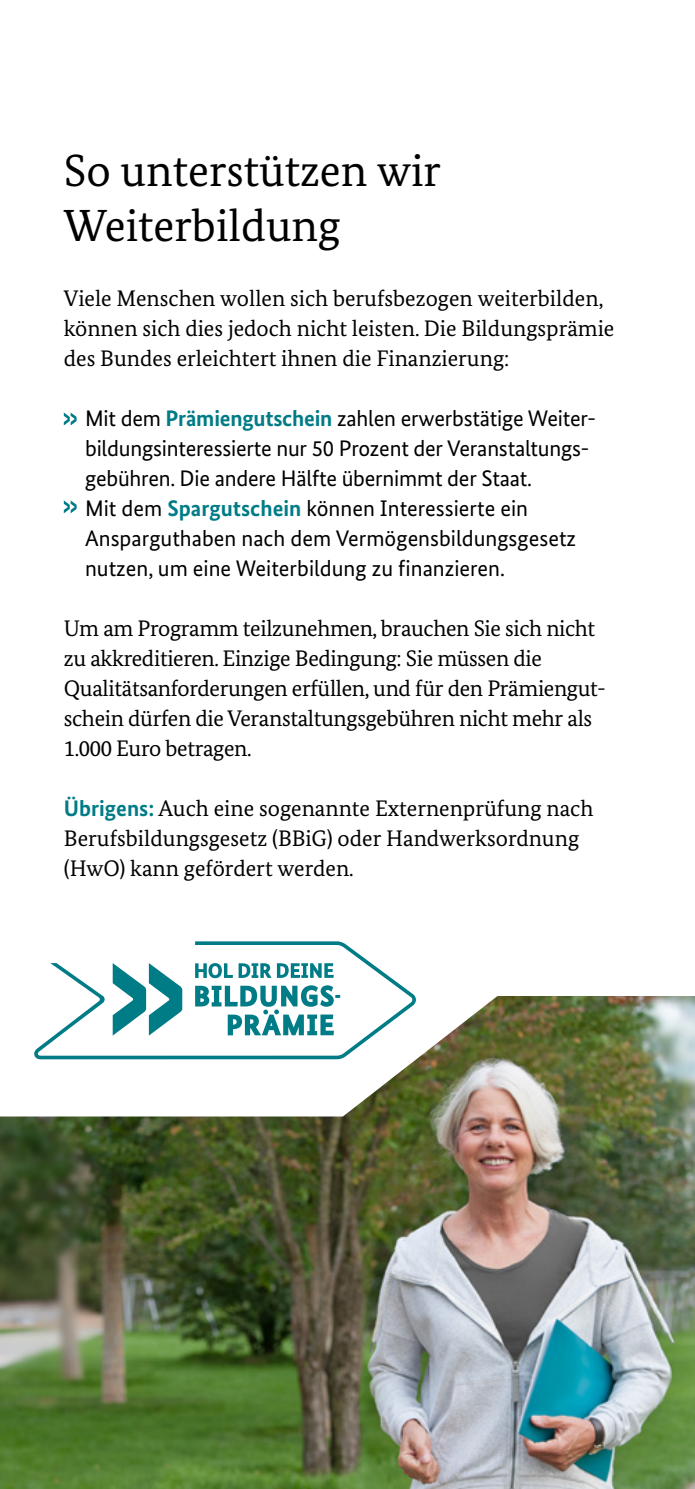
<style>
.page{position:relative;width:695px;height:1489px;background:#fff}
.page>*{position:absolute;margin:0;border:0;box-sizing:border-box;transform-origin:0 0}
._03_Headline{font:45px/55px "Bundes Serif";color:#000}
.t1{font:22.5px/30px "Bundes Sans";letter-spacing:-.01em;color:#000}
._08_Fließtext{font:22.5px/30px "Bundes Serif";color:#000}
._09_Aufzählung{font:22.5px/30px "Bundes Serif";letter-spacing:-.015em;color:#000}
.s1{font-family:"Bundes Serif";font-size:25px;color:#007c87}
.s2{font-weight:700;color:#007c87}
.s3{font-family:"Bundes Sans";font-weight:700;color:#007c87}
</style>
<div class="page">
<img style="left:0;top:996px;width:694px;height:492px">
<svg style="left:64px;top:412px;width:13px;height:13px"></svg>
<svg style="left:64px;top:500px;width:13px;height:13px"></svg>
<svg style="left:0;top:996px;width:501px;height:120px"></svg>
<svg style="left:34px;top:941px;width:382px;height:118px"></svg>
<h1 class="_03_Headline" style="left:64px;top:143px;width:378px">So unterstützen wir<br>Weiterbildung</h1>
<p class="_08_Fließtext" style="left:64px;top:283px;width:552px">Viele Menschen wollen sich berufsbezogen weiterbilden, können sich dies jedoch nicht leisten. Die Bildungsprämie des Bundes erleichtert ihnen die Finanzierung:</p>
<p class="t1" style="left:85px;top:403px;width:512px;text-indent:-21px"><span class="s1">∙</span> Mit dem <span class="s2">Prämiengutschein</span> zahlen erwerbstätige Weiter&shy;bildungsinteressierte nur 50 Prozent der Veranstaltungs&shy;gebühren. Die andere Hälfte übernimmt der Staat.</p>
<p class="t1" style="left:85px;top:493px;width:492px;text-indent:-21px"><span class="s1">∙</span> Mit dem <span class="s2">Spargutschein</span> können Interessierte ein<br>Ansparguthaben nach dem Vermögensbildungsgesetz nutzen, um eine Weiterbildung zu finanzieren.</p>
<p class="_09_Aufzählung" style="left:64px;top:613px;width:543px">Um am Programm teilzunehmen, brauchen Sie sich nicht zu akkreditieren. Einzige Bedingung: Sie müssen die Qualitätsanforderungen erfüllen, und für den Prämiengut&shy;schein dürfen die Veranstaltungsgebühren nicht mehr als 1.000 Euro betragen.</p>
<p class="_08_Fließtext" style="left:64px;top:793px;width:531px"><span class="s3">Übrigens:</span> Auch eine sogenannte Externenprüfung nach<br>Berufsbildungsgesetz (BBiG) oder Handwerksordnung (HwO) kann gefördert werden.</p>
</div>
